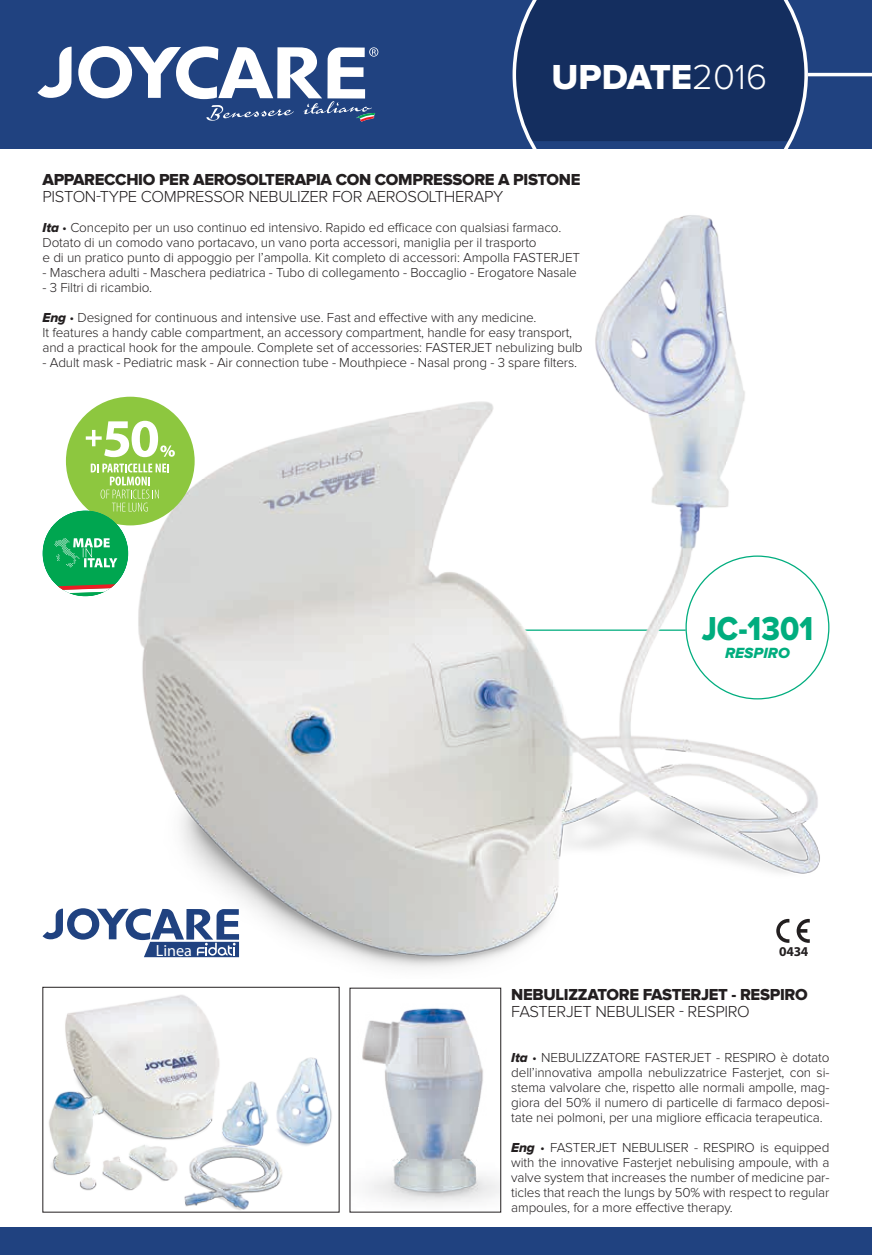
<style>
.page{position:relative;width:872px;height:1255px;background:#fff}
.page>*{position:absolute;margin:0;border:0;box-sizing:border-box;transform-origin:0 0}
.t1{font:36px "Proxima Nova Extrabld";color:#fff}
.t2{font:34.35px "Proxima Nova Extrabld";color:#00ad7e;scale:.9 1}
.t3{font:16.5px "Proxima Nova Extrabld";letter-spacing:-.02em;color:#231f20}
.t4{font:300 16.5px "Proxima Nova";letter-spacing:-.02em;color:#231f20}
.t5{font:16.2px "Myriad Pro";color:#fff}
.t6{font:15.3px "Proxima Nova Extrabld It";color:#00ad7e}
.t7{font:300 13.5px/15px "Proxima Nova";letter-spacing:-.01em;color:#231f20}
.t8{font:700 13.5px "Myriad Pro";color:#231f20}
.s1{font-family:"Proxima Nova";font-weight:300}
.s2{font-family:"Proxima Nova Extrabld It";font-weight:400}
</style>
<div class="page">
<div style="left:0;top:0;width:872px;height:149px;background:#204280"></div>
<svg style="left:512px;top:0;width:296px;height:149px;background:#1a3465"></svg>
<hr style="left:808px;top:73px;width:64px;height:3px;background:#fff">
<img style="left:362px;top:1008px;width:137px;height:195px">
<div style="left:350px;top:987px;width:151px;height:225px;border:1px solid #231f20"></div>
<img style="left:49px;top:995px;width:283px;height:215px">
<div style="left:0;top:1227px;width:872px;height:27px;background:#204280"></div>
<svg style="left:37px;top:47px;width:35px;height:51px"></svg>
<svg style="left:78px;top:46px;width:300px;height:76px"></svg>
<img style="left:138px;top:215px;width:692px;height:754px">
<div style="left:66px;top:396px;width:129px;height:129px;background:#8dc73f;border-radius:50%"></div>
<svg style="left:86px;top:421px;width:89px;height:36px"></svg>
<svg style="left:43px;top:463px;width:126px;height:133px"></svg>
<svg style="left:43px;top:908px;width:196px;height:49px"></svg>
<h1 class="t1" style="left:551px;top:60px;width:217px">UPDATE<span class="s1">2016</span></h1>
<p class="t3" style="left:43px;top:172px;width:539px">APPARECCHIO PER AEROSOLTERAPIA CON COMPRESSORE A PISTONE</p>
<p class="t4" style="left:43px;top:189px;width:462px">PISTON-TYPE COMPRESSOR NEBULIZER FOR AEROSOLTHERAPY</p>
<p class="t7" style="left:43px;top:220px;width:539px"><span class="s2">Ita</span> • Concepito per un uso continuo ed intensivo. Rapido ed efficace con qualsiasi farmaco.<br>Dotato di un comodo vano portacavo, un vano porta accessori, maniglia per il trasporto<br>e di un pratico punto di appoggio per l’ampolla. Kit completo di accessori: Ampolla FASTERJET</p>
<p class="t7" style="left:43px;top:265px;width:536px">- Maschera adulti - Maschera pediatrica - Tubo di collegamento - Boccaglio - Erogatore Nasale</p>
<p class="t7" style="left:43px;top:280px;width:111px">- 3 Filtri di ricambio.</p>
<p class="t7" style="left:43px;top:310px;width:541px"><span class="s2">Eng</span> • Designed for continuous and intensive use. Fast and effective with any medicine.<br>It features a handy cable compartment, an accessory compartment, handle for easy transport, and a practical hook for the ampoule. Complete set of accessories: FASTERJET nebulizing bulb</p>
<p class="t7" style="left:43px;top:355px;width:536px">- Adult mask - Pediatric mask - Air connection tube - Mouthpiece - Nasal prong - 3 spare filters.</p>
<h2 class="t2" style="left:701px;top:612px;width:125px">JC-1301</h2>
<p class="t6" style="left:725px;top:646px;width:66px">RESPIRO</p>
<p class="t5" style="left:156px;top:940px;width:38px">Linea</p>
<p class="t8" style="left:779px;top:942px;width:31px">0434</p>
<p class="t3" style="left:511px;top:987px;width:298px">NEBULIZZATORE FASTERJET - RESPIRO</p>
<p class="t4" style="left:511px;top:1003px;width:240px">FASTERJET NEBULISER - RESPIRO</p>
<p class="t7" style="left:511px;top:1050px;width:320px;text-align:justify"><span class="s2">Ita</span> • NEBULIZZATORE FASTERJET - RESPIRO è dotato dell’innovativa ampolla nebulizzatrice Fasterjet, con si&shy;stema valvolare che, rispetto alle normali ampolle, mag&shy;giora del 50% il numero di particelle di farmaco deposi&shy;tate nei polmoni, per una migliore efficacia terapeutica.</p>
<p class="t7" style="left:511px;top:1140px;width:320px;text-align:justify"><span class="s2">Eng</span> • FASTERJET NEBULISER - RESPIRO is equipped with the innovative Fasterjet nebulising ampoule, with a valve system that increases the number of medicine par&shy;ticles that reach the lungs by 50% with respect to regular ampoules, for a more effective therapy.</p>
</div>
